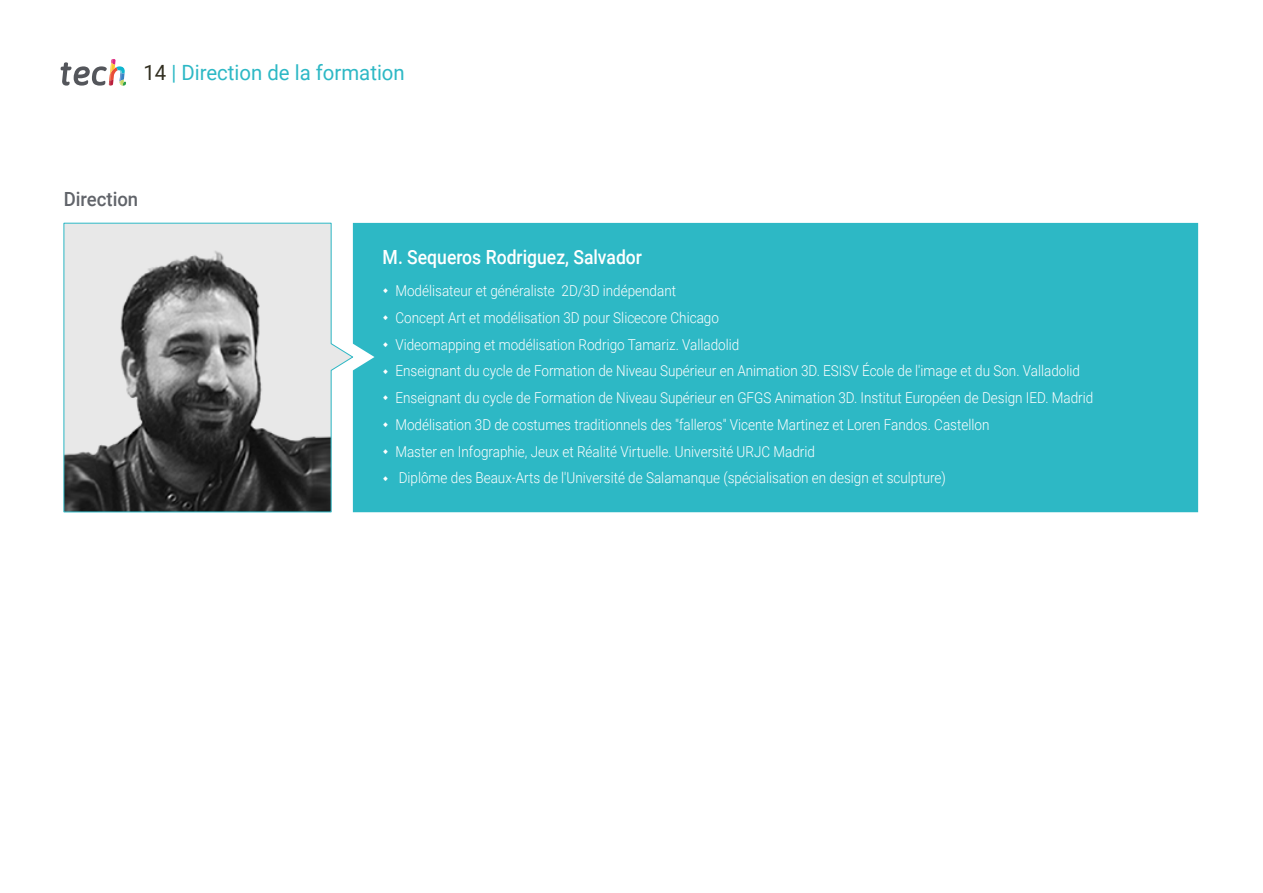
<style>
.page{position:relative;width:1263px;height:893px;background:#fff}
.page>*{position:absolute;margin:0;border:0;box-sizing:border-box;transform-origin:0 0}
.t1{font:21px "Roboto";color:#2db8c5}
.t2{font:500 19.5px "Roboto";color:#fff;scale:.9 1}
.t3{font:500 19.5px "Roboto";color:#61646a;scale:.95 1}
.t4{font:300 15px/26.7px "Roboto";color:#fff;scale:.9 1}
.s1{color:#312e20}
</style>
<div class="page">
<svg style="left:61px;top:59px;width:65px;height:27px"></svg>
<div style="left:353px;top:223px;width:845px;height:289px;background:#2db8c5"></div>
<svg style="left:64px;top:223px;width:289px;height:289px;background:#9c9d9d"></svg>
<svg style="left:384px;top:288px;width:4px;height:5px"></svg>
<svg style="left:384px;top:315px;width:4px;height:5px"></svg>
<svg style="left:384px;top:342px;width:4px;height:5px"></svg>
<svg style="left:384px;top:369px;width:4px;height:5px"></svg>
<svg style="left:384px;top:395px;width:4px;height:5px"></svg>
<svg style="left:384px;top:422px;width:4px;height:5px"></svg>
<svg style="left:384px;top:449px;width:4px;height:5px"></svg>
<svg style="left:384px;top:476px;width:4px;height:5px"></svg>
<h1 class="t1" style="left:144px;top:57px;width:263px"><span class="s1">14</span> | Direction de la formation</h1>
<h2 class="t3" style="left:64px;top:185px;width:80px">Direction</h2>
<h2 class="t2" style="left:383px;top:244px;width:290px">M. Sequeros Rodriguez, Salvador</h2>
<p class="t4" style="left:395px;top:277px;width:777px">Modélisateur et généraliste 2D/3D indépendant<br>Concept Art et modélisation 3D pour Slicecore Chicago<br>Videomapping et modélisation Rodrigo Tamariz. Valladolid<br>Enseignant du cycle de Formation de Niveau Supérieur en Animation 3D. ESISV École de l'image et du Son. Valladolid Enseignant du cycle de Formation de Niveau Supérieur en GFGS Animation 3D. Institut Européen de Design IED. Madrid Modélisation 3D de costumes traditionnels des "falleros" Vicente Martinez et Loren Fandos. Castellon<br>Master en Infographie, Jeux et Réalité Virtuelle. Université URJC Madrid<br>Diplôme des Beaux-Arts de l'Université de Salamanque (spécialisation en design et sculpture)</p>
</div>
